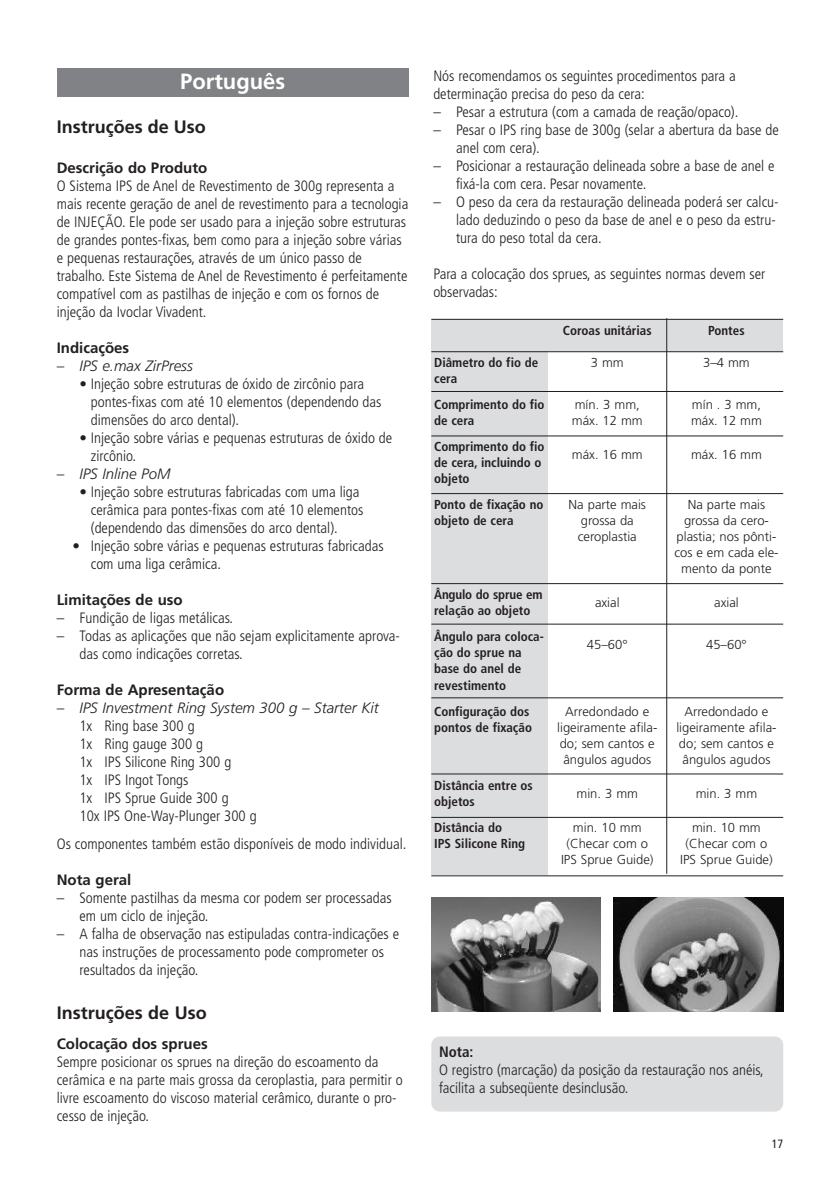
<style>
.page{position:relative;width:840px;height:1191px;background:#fff}
.page>*{position:absolute;margin:0;border:0;box-sizing:border-box;transform-origin:0 0}
.t1{font:700 22px "Frutiger";color:#fff}
.t2{font:700 18px "Frutiger";color:#231f20}
.t3{font:300 condensed 15px/18px "Frutiger";color:#231f20}
.t4{font:700 15px "Frutiger";color:#231f20}
.t5{font:italic 300 15px "Frutiger";color:#231f20}
.t6{font:700 condensed 15px "Frutiger";color:#231f20}
.t7{font:300 13px/16px "Frutiger";color:#231f20;text-align:center}
.t8{font:700 condensed 13px/16px "Frutiger";color:#231f20}
.t9{font:condensed 12px "Frutiger";color:#231f20}
</style>
<div class="page">
<div style="left:431px;top:1036px;width:351px;height:75px;background:#dcdddf;border-radius:9px"></div>
<div style="left:431px;top:319px;width:116px;height:556px;background:#dcdddf"></div>
<div style="left:543px;top:319px;width:239px;height:31px;background:#dcdddf"></div>
<div style="left:57px;top:68px;width:351px;height:28px;background:#808285"></div>
<hr style="left:431px;top:391px;width:351px;height:1px;background:#231f20">
<hr style="left:431px;top:351px;width:351px;height:1px;background:#231f20">
<hr style="left:431px;top:435px;width:351px;height:1px;background:#231f20">
<hr style="left:431px;top:493px;width:351px;height:1px;background:#231f20">
<hr style="left:431px;top:697px;width:351px;height:1px;background:#231f20">
<hr style="left:431px;top:583px;width:351px;height:1px;background:#231f20">
<hr style="left:431px;top:623px;width:351px;height:1px;background:#231f20">
<hr style="left:431px;top:773px;width:351px;height:1px;background:#231f20">
<hr style="left:431px;top:817px;width:351px;height:1px;background:#231f20">
<hr style="left:431px;top:875px;width:351px;height:1px;background:#231f20">
<hr style="left:431px;top:319px;width:351px;height:1px;background:#231f20">
<hr style="left:665px;top:318px;width:1px;height:556px;background:#231f20">
<img style="left:431px;top:897px;width:169px;height:114px">
<img style="left:613px;top:897px;width:169px;height:114px">
<h1 class="t1" style="left:180px;top:72px;width:107px">Português</h1>
<p class="t2" style="left:57px;top:119px;width:150px">Instruções de Uso</p>
<p class="t4" style="left:57px;top:161px;width:152px">Descrição do Produto</p>
<p class="t3" style="left:57px;top:177px;width:353px">O Sistema IPS de Anel de Revestimento de 300g representa a mais recente geração de anel de revestimento para a tecnologia de INJEÇÃO. Ele pode ser usado para a injeção sobre estruturas de grandes pontes-fixas, bem como para a injeção sobre várias e pequenas restaurações, através de um único passo de trabalho. Este Sistema de Anel de Revestimento é perfeitamente compatível com as pastilhas de injeção e com os fornos de injeção da Ivoclar Vivadent.</p>
<p class="t4" style="left:57px;top:341px;width:74px">Indicações</p>
<p class="t5" style="left:57px;top:359px;width:137px">– IPS e.max ZirPress</p>
<p class="t3" style="left:91px;top:375px;width:292px;text-indent:-11px">• Injeção sobre estruturas de óxido de zircônio para pontes-fixas com até 10 elementos (dependendo das dimensões do arco dental).</p>
<p class="t3" style="left:91px;top:429px;width:303px;text-indent:-11px">• Injeção sobre várias e pequenas estruturas de óxido de zircônio.</p>
<p class="t5" style="left:57px;top:467px;width:115px">– IPS Inline PoM</p>
<p class="t3" style="left:91px;top:483px;width:274px;text-indent:-11px">• Injeção sobre estruturas fabricadas com uma liga cerâmica para pontes-fixas com até 10 elementos (dependendo das dimensões do arco dental).</p>
<p class="t3" style="left:91px;top:537px;width:294px;text-indent:-18px">• Injeção sobre várias e pequenas estruturas fabricadas com uma liga cerâmica.</p>
<p class="t4" style="left:57px;top:593px;width:127px">Limitações de uso</p>
<p class="t3" style="left:57px;top:609px;width:178px">– Fundição de ligas metálicas.</p>
<p class="t3" style="left:79px;top:627px;width:322px;text-indent:-23px">– Todas as aplicações que não sejam explicitamente aprova&shy;das como indicações corretas.</p>
<p class="t4" style="left:57px;top:683px;width:169px">Forma de Apresentação</p>
<p class="t5" style="left:57px;top:701px;width:323px">– IPS Investment Ring System 300 g – Starter Kit</p>
<p class="t3" style="left:79px;top:717px;width:179px">1x Ring base 300 g<br>1x Ring gauge 300 g<br>1x IPS Silicone Ring 300 g<br>1x IPS Ingot Tongs<br>1x IPS Sprue Guide 300 g<br>10x IPS One-Way-Plunger 300 g</p>
<p class="t3" style="left:57px;top:835px;width:351px">Os componentes também estão disponíveis de modo individual.</p>
<p class="t4" style="left:57px;top:873px;width:76px">Nota geral</p>
<p class="t3" style="left:79px;top:889px;width:313px;text-indent:-23px">– Somente pastilhas da mesma cor podem ser processadas em um ciclo de injeção.</p>
<p class="t3" style="left:79px;top:925px;width:321px;text-indent:-23px">– A falha de observação nas estipuladas contra-indicações e nas instruções de processamento pode comprometer os resultados da injeção.</p>
<p class="t2" style="left:57px;top:1005px;width:151px">Instruções de Uso</p>
<p class="t4" style="left:57px;top:1037px;width:152px">Colocação dos sprues</p>
<p class="t3" style="left:57px;top:1053px;width:347px">Sempre posicionar os sprues na direção do escoamento da cerâmica e na parte mais grossa da ceroplastia, para permitir o livre escoamento do viscoso material cerâmico, durante o pro&shy;cesso de injeção.</p>
<p class="t3" style="left:433px;top:68px;width:304px">Nós recomendamos os seguintes procedimentos para a determinação precisa do peso da cera:</p>
<p class="t3" style="left:433px;top:104px;width:306px">– Pesar a estrutura (com a camada de reação/opaco).</p>
<p class="t3" style="left:456px;top:122px;width:324px;text-indent:-23px">– Pesar o IPS ring base de 300g (selar a abertura da base de anel com cera).</p>
<p class="t3" style="left:456px;top:158px;width:320px;text-indent:-23px">– Posicionar a restauração delineada sobre a base de anel e fixá-la com cera. Pesar novamente.</p>
<p class="t3" style="left:456px;top:194px;width:324px;text-indent:-23px">– O peso da cera da restauração delineada poderá ser calcu&shy;lado deduzindo o peso da base de anel e o peso da estru&shy;tura do peso total da cera.</p>
<p class="t3" style="left:433px;top:266px;width:333px">Para a colocação dos sprues, as seguintes normas devem ser observadas:</p>
<p class="t8" style="left:434px;top:356px;width:105px">Diâmetro do fio de cera</p>
<p class="t8" style="left:434px;top:398px;width:112px">Comprimento do fio de cera</p>
<p class="t8" style="left:434px;top:440px;width:112px">Comprimento do fio de cera, incluindo o objeto</p>
<p class="t8" style="left:434px;top:498px;width:111px">Ponto de fixação no objeto de cera</p>
<p class="t8" style="left:562px;top:324px;width:90px">Coroas unitárias</p>
<p class="t7" style="left:590px;top:356px;width:34px">3 mm</p>
<p class="t7" style="left:571px;top:398px;width:72px;text-align:left">mín. 3 mm, máx. 12 mm</p>
<p class="t7" style="left:571px;top:448px;width:72px">máx. 16 mm</p>
<p class="t7" style="left:568px;top:498px;width:79px">Na parte mais grossa da ceroplastia</p>
<p class="t8" style="left:434px;top:588px;width:110px">Ângulo do sprue em relação ao objeto</p>
<p class="t8" style="left:434px;top:630px;width:111px">Ângulo para coloca&shy;ção do sprue na base do anel de revestimento</p>
<p class="t8" style="left:434px;top:704px;width:99px">Configuração dos pontos de fixação</p>
<p class="t8" style="left:434px;top:778px;width:100px">Distância entre os objetos</p>
<p class="t8" style="left:434px;top:820px;width:93px">Distância do<br>IPS Silicone Ring</p>
<p class="t7" style="left:594px;top:596px;width:26px">axial</p>
<p class="t7" style="left:586px;top:638px;width:42px">45–60°</p>
<p class="t7" style="left:557px;top:704px;width:101px">Arredondado e ligeiramente afila&shy;do; sem cantos e ângulos agudos</p>
<p class="t7" style="left:576px;top:786px;width:63px">min. 3 mm</p>
<p class="t7" style="left:560px;top:820px;width:94px">min. 10 mm (Checar com o<br>IPS Sprue Guide)</p>
<p class="t8" style="left:707px;top:324px;width:38px">Pontes</p>
<p class="t7" style="left:702px;top:356px;width:48px">3–4 mm</p>
<p class="t7" style="left:690px;top:398px;width:72px;text-align:left">mín . 3 mm, máx. 12 mm</p>
<p class="t7" style="left:690px;top:448px;width:72px">máx. 16 mm</p>
<p class="t7" style="left:674px;top:498px;width:105px">Na parte mais grossa da cero&shy;plastia; nos pônti&shy;cos e em cada ele&shy;mento da ponte</p>
<p class="t7" style="left:713px;top:596px;width:26px">axial</p>
<p class="t7" style="left:705px;top:638px;width:42px">45–60°</p>
<p class="t7" style="left:676px;top:704px;width:101px">Arredondado e ligeiramente afila&shy;do; sem cantos e ângulos agudos</p>
<p class="t7" style="left:695px;top:786px;width:63px">min. 3 mm</p>
<p class="t7" style="left:679px;top:820px;width:94px">min. 10 mm (Checar com o<br>IPS Sprue Guide)</p>
<p class="t6" style="left:439px;top:1045px;width:36px">Nota:</p>
<p class="t3" style="left:439px;top:1061px;width:326px">O registro (marcação) da posição da restauração nos anéis, facilita a subseqüente desinclusão.</p>
<p class="t9" style="left:771px;top:1138px;width:13px">17</p>
</div>
